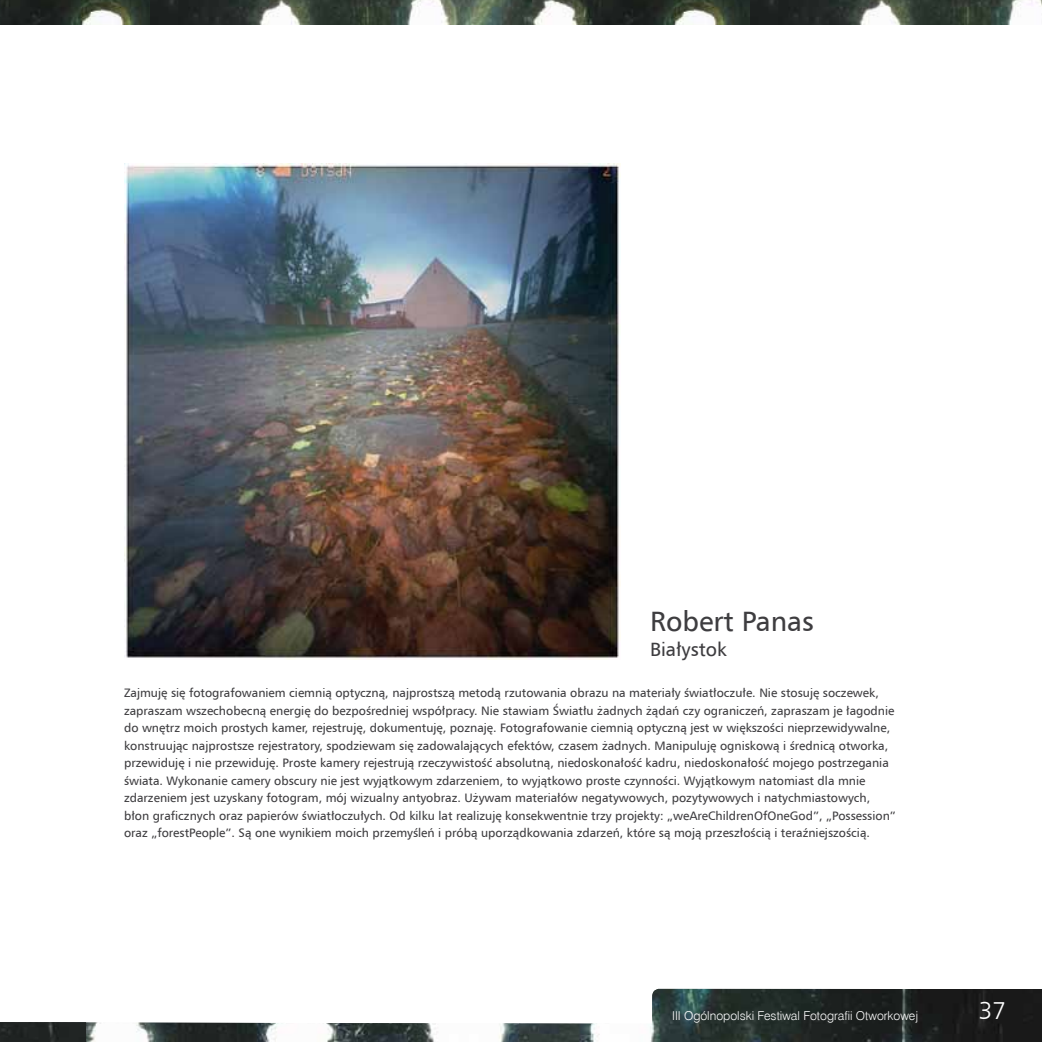
<style>
.page{position:relative;width:1042px;height:1042px;background:#fff}
.page>*{position:absolute;margin:0;border:0;box-sizing:border-box;transform-origin:0 0}
.t1{font:28px "Humnst 777 EU";color:#3e3d40}
.t2{font:24.5px "Humnst 777 Lt EU";color:#fff}
.t3{font:19.25px "Humnst 777 EU";color:#3e3d40}
.t4{font:12.25px/17.5px "Humnst 777 EU";color:#3e3d40}
.t5{font:12.25px "Swis 721 Lt EU";color:#fff}
</style>
<div class="page">
<img style="left:86px;top:989px;width:956px;height:53px">
<div style="left:0;top:1022px;width:86px;height:20px;background:#212524"></div>
<img style="left:0;top:0;width:151px;height:24px">
<img style="left:151px;top:0;width:600px;height:24px">
<img style="left:751px;top:0;width:291px;height:24px">
<img style="left:124px;top:164px;width:496px;height:496px">
<h1 class="t1" style="left:650px;top:604px;width:165px">Robert Panas</h1>
<h3 class="t3" style="left:650px;top:637px;width:78px">Białystok</h3>
<p class="t4" style="left:124px;top:684px;width:773px">Zajmuję się fotografowaniem ciemnią optyczną, najprostszą metodą rzutowania obrazu na materiały światłoczułe. Nie stosuję soczewek, zapraszam wszechobecną energię do bezpośredniej współpracy. Nie stawiam Światłu żadnych żądań czy ograniczeń, zapraszam je łagodnie do wnętrz moich prostych kamer, rejestruję, dokumentuję, poznaję. Fotografowanie ciemnią optyczną jest w większości nieprzewidywalne, konstruując najprostsze rejestratory, spodziewam się zadowalających efektów, czasem żadnych. Manipuluję ogniskową i średnicą otworka, przewiduję i nie przewiduję. Proste kamery rejestrują rzeczywistość absolutną, niedoskonałość kadru, niedoskonałość mojego postrzegania świata. Wykonanie camery obscury nie jest wyjątkowym zdarzeniem, to wyjątkowo proste czynności. Wyjątkowym natomiast dla mnie zdarzeniem jest uzyskany fotogram, mój wizualny antyobraz. Używam materiałów negatywowych, pozytywowych i natychmiastowych, błon graficznych oraz papierów światłoczułych. Od kilku lat realizuję konsekwentnie trzy projekty: „weAreChildrenOfOneGod”, „Possession” oraz „forestPeople”. Są one wynikiem moich przemyśleń i próbą uporządkowania zdarzeń, które są moją przeszłością i teraźniejszością.</p>
<p class="t5" style="left:672px;top:1008px;width:247px">III Ogólnopolski Festiwal Fotografii Otworkowej</p>
<h2 class="t2" style="left:978px;top:995px;width:29px">37</h2>
</div>
